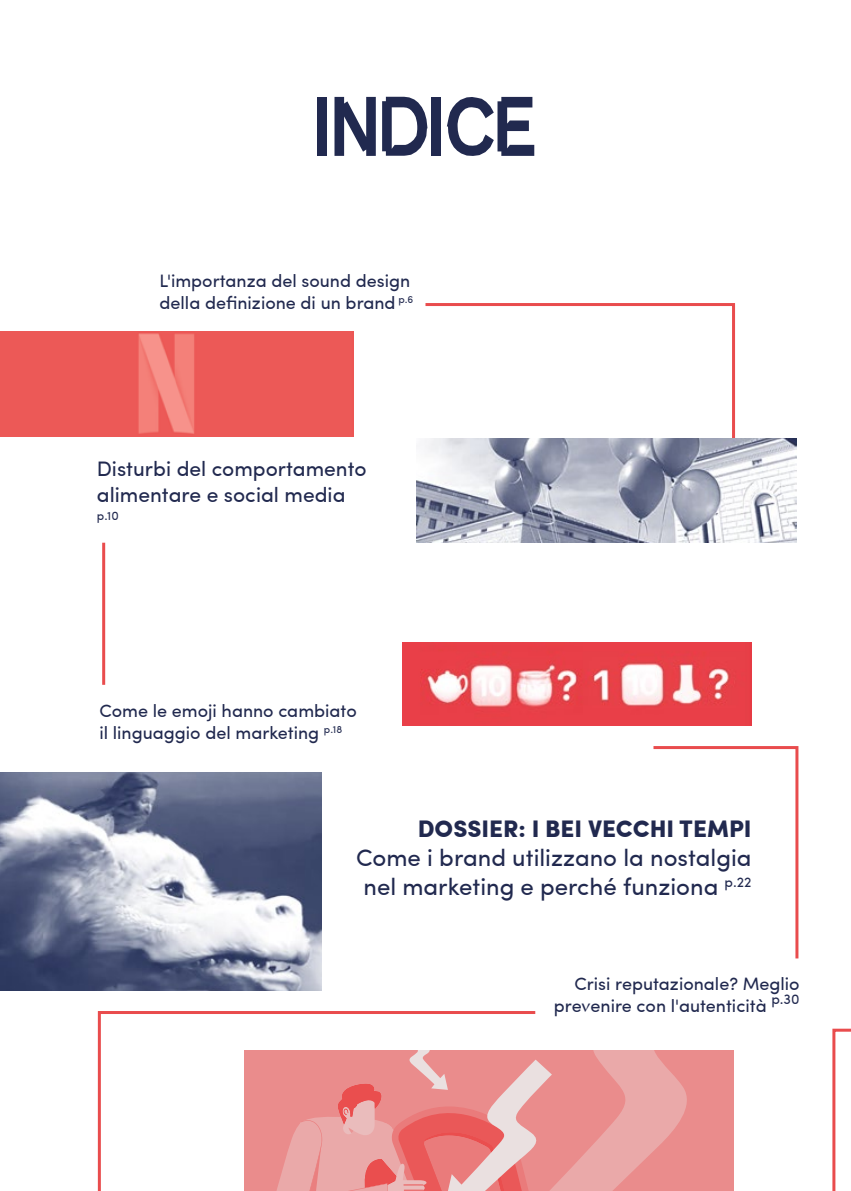
<style>
.page{position:relative;width:851px;height:1191px;background:#fff}
.page>*{position:absolute;margin:0;border:0;box-sizing:border-box;transform-origin:0 0}
.t1{font:900 72px "Gap Sans";color:#21294f}
.t2{font:24px/28.8px "Sofia Pro";color:#21294f;text-align:center}
.t3{font:900 24px "Sofia Pro";color:#21294f}
.t4{font:21px/25.2px "Sofia Pro";color:#21294f}
.t5{font:18px/21.6px "Sofia Pro";color:#21294f}
.t6{font:12.3px "Sofia Pro";color:#21294f}
</style>
<div class="page">
<img style="left:403px;top:643px;width:348px;height:82px">
<img style="left:0;top:331px;width:353px;height:105px">
<svg style="left:425px;top:303px;width:310px;height:135px"></svg>
<svg style="left:97px;top:1011px;width:439px;height:180px"></svg>
<hr style="left:102px;top:543px;width:3px;height:142px;background:#e94c4d">
<svg style="left:653px;top:746px;width:146px;height:213px"></svg>
<svg style="left:832px;top:1028px;width:18px;height:163px"></svg>
<img style="left:416px;top:438px;width:380px;height:105px">
<img style="left:0;top:772px;width:321px;height:218px">
<svg style="left:244px;top:1050px;width:489px;height:141px;background:#ea9393"></svg>
<h1 class="t1" style="left:313px;top:68px;width:225px">INDICE</h1>
<p class="t5" style="left:159px;top:269px;width:255px">L'importanza del sound design della definizione di un brand <sup>p.6</sup></p>
<p class="t4" style="left:97px;top:455px;width:271px">Disturbi del comportamento alimentare e social media</p>
<p class="t6" style="left:97px;top:506px;width:23px">p.10</p>
<p class="t5" style="left:99px;top:698px;width:259px">Come le emoji hanno cambiato il linguaggio del marketing <sup>p.18</sup></p>
<h2 class="t3" style="left:417px;top:810px;width:335px">DOSSIER: I BEI VECCHI TEMPI</h2>
<h2 class="t2" style="left:356px;top:841px;width:397px">Come i brand utilizzano la nostalgia nel marketing e perché funziona <sup>p.22</sup></h2>
<p class="t5" style="left:553px;top:970px;width:247px;line-height:22.5px;text-align:right">Crisi reputazionale? Meglio prevenire con l'autenticità <sup>p.30</sup></p>
</div>
